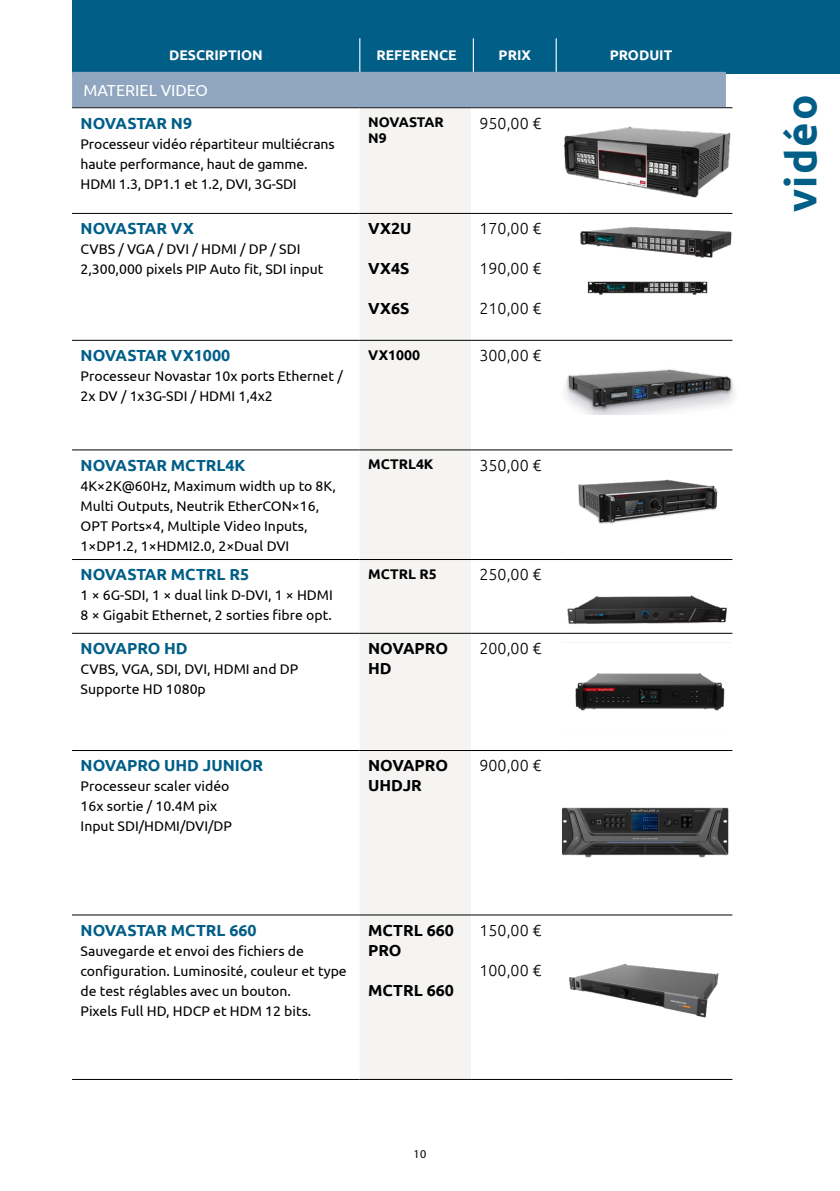
<style>
.page{position:relative;width:840px;height:1191px;background:#fff}
.page>*{position:absolute;margin:0;border:0;box-sizing:border-box;transform-origin:0 0}
.t1{font:700 42px "Ubuntu";letter-spacing:.04em;color:#005e87}
.t2{font:700 16px "Ubuntu";color:#005e87}
.t3{font:300 16px "Ubuntu";color:#000}
.t4{font:700 16px/20px "Ubuntu";color:#000}
.t5{font:16px "Ubuntu";color:#fff}
.t6{font:14px/20px "Ubuntu";color:#000}
.t7{font:700 14px "Ubuntu";color:#fff}
.t8{font:700 14px/16px "Ubuntu";color:#000}
.t9{font:12px "Myriad Pro";color:#000}
</style>
<div class="page">
<div style="left:72px;top:0;width:767px;height:73px;background:#005e87"></div>
<div style="left:359px;top:108px;width:112px;height:971px;background:#f5f4f3"></div>
<hr style="left:72px;top:107px;width:287px;height:1px;background:#000">
<hr style="left:359px;top:107px;width:112px;height:1px;background:#000">
<hr style="left:471px;top:107px;width:90px;height:1px;background:#000">
<hr style="left:561px;top:107px;width:171px;height:1px;background:#000">
<hr style="left:72px;top:213px;width:287px;height:1px;background:#000">
<hr style="left:359px;top:213px;width:112px;height:1px;background:#000">
<hr style="left:471px;top:213px;width:90px;height:1px;background:#000">
<hr style="left:561px;top:213px;width:171px;height:1px;background:#000">
<hr style="left:72px;top:559px;width:287px;height:1px;background:#000">
<hr style="left:359px;top:559px;width:112px;height:1px;background:#000">
<hr style="left:471px;top:559px;width:90px;height:1px;background:#000">
<hr style="left:561px;top:559px;width:171px;height:1px;background:#000">
<hr style="left:72px;top:633px;width:287px;height:1px;background:#000">
<hr style="left:359px;top:633px;width:112px;height:1px;background:#000">
<hr style="left:471px;top:633px;width:90px;height:1px;background:#000">
<hr style="left:561px;top:633px;width:171px;height:1px;background:#000">
<hr style="left:72px;top:750px;width:287px;height:1px;background:#000">
<hr style="left:359px;top:750px;width:112px;height:1px;background:#000">
<hr style="left:471px;top:750px;width:90px;height:1px;background:#000">
<hr style="left:561px;top:750px;width:171px;height:1px;background:#000">
<hr style="left:72px;top:914px;width:287px;height:1px;background:#000">
<hr style="left:359px;top:914px;width:112px;height:1px;background:#000">
<hr style="left:471px;top:914px;width:90px;height:1px;background:#000">
<hr style="left:561px;top:914px;width:171px;height:1px;background:#000">
<hr style="left:72px;top:1079px;width:287px;height:1px;background:#000">
<hr style="left:359px;top:1079px;width:112px;height:1px;background:#000">
<hr style="left:471px;top:1079px;width:90px;height:1px;background:#000">
<hr style="left:561px;top:1079px;width:171px;height:1px;background:#000">
<hr style="left:72px;top:340px;width:287px;height:1px;background:#000">
<hr style="left:359px;top:340px;width:112px;height:1px;background:#000">
<hr style="left:471px;top:340px;width:90px;height:1px;background:#000">
<hr style="left:561px;top:340px;width:171px;height:1px;background:#000">
<hr style="left:72px;top:449px;width:287px;height:1px;background:#000">
<hr style="left:359px;top:449px;width:112px;height:1px;background:#000">
<hr style="left:471px;top:449px;width:90px;height:1px;background:#000">
<hr style="left:561px;top:449px;width:171px;height:1px;background:#000">
<img style="left:561px;top:108px;width:171px;height:105px">
<img style="left:578px;top:479px;width:139px;height:45px">
<img style="left:561px;top:595px;width:171px;height:38px">
<img style="left:562px;top:642px;width:167px;height:69px">
<img style="left:569px;top:963px;width:150px;height:55px">
<svg style="left:72px;top:38px;width:653px;height:69px"></svg>
<hr style="left:359px;top:38px;width:1px;height:34px;background:#fff">
<hr style="left:472px;top:38px;width:1px;height:34px;background:#fff">
<hr style="left:555px;top:38px;width:1px;height:34px;background:#fff">
<img style="left:587px;top:281px;width:121px;height:14px">
<img style="left:580px;top:227px;width:152px;height:31px">
<img style="left:565px;top:369px;width:169px;height:46px">
<img style="left:561px;top:807px;width:168px;height:51px">
<p class="t7" style="left:169px;top:47px;width:95px">DESCRIPTION</p>
<p class="t7" style="left:376px;top:47px;width:82px">REFERENCE</p>
<p class="t7" style="left:498px;top:47px;width:34px">PRIX</p>
<p class="t7" style="left:609px;top:47px;width:64px">PRODUIT</p>
<p class="t5" style="left:83px;top:80px;width:126px">MATERIEL VIDEO</p>
<p class="t2" style="left:81px;top:113px;width:113px">NOVASTAR N9</p>
<p class="t6" style="left:81px;top:133px;width:255px">Processeur vidéo répartiteur multiécrans haute performance, haut de gamme.</p>
<p class="t6" style="left:81px;top:173px;width:217px">HDMI 1.3, DP1.1 et 1.2, DVI, 3G-SDI</p>
<p class="t2" style="left:81px;top:219px;width:115px">NOVASTAR VX</p>
<p class="t6" style="left:81px;top:239px;width:244px">CVBS / VGA / DVI / HDMI / DP / SDI<br>2,300,000 pixels PIP Auto fit, SDI input</p>
<p class="t2" style="left:81px;top:346px;width:151px">NOVASTAR VX1000</p>
<p class="t6" style="left:81px;top:366px;width:263px">Processeur Novastar 10x ports Ethernet /<br>2x DV / 1x3G-SDI / HDMI 1,4x2</p>
<p class="t2" style="left:81px;top:455px;width:166px">NOVASTAR MCTRL4K</p>
<p class="t6" style="left:81px;top:475px;width:257px">4K×2K@60Hz, Maximum width up to 8K,</p>
<p class="t6" style="left:81px;top:495px;width:240px">Multi Outputs, Neutrik EtherCON×16,</p>
<p class="t6" style="left:81px;top:515px;width:228px">OPT Ports×4, Multiple Video Inputs,<br>1×DP1.2, 1×HDMI2.0, 2×Dual DVI</p>
<p class="t2" style="left:81px;top:565px;width:170px">NOVASTAR MCTRL R5</p>
<p class="t6" style="left:81px;top:585px;width:254px">1 × 6G-SDI, 1 × dual link D-DVI, 1 × HDMI</p>
<p class="t6" style="left:81px;top:605px;width:253px">8 × Gigabit Ethernet, 2 sorties fibre opt.</p>
<p class="t2" style="left:81px;top:639px;width:109px">NOVAPRO HD</p>
<p class="t6" style="left:81px;top:659px;width:219px">CVBS, VGA, SDI, DVI, HDMI and DP</p>
<p class="t6" style="left:81px;top:679px;width:127px">Supporte HD 1080p</p>
<p class="t8" style="left:368px;top:114px;width:77px">NOVASTAR<br>N9</p>
<p class="t3" style="left:479px;top:113px;width:63px">950,00 €</p>
<p class="t4" style="left:368px;top:218px;width:45px">VX2U</p>
<p class="t4" style="left:368px;top:258px;width:43px">VX4S</p>
<p class="t4" style="left:368px;top:298px;width:43px">VX6S</p>
<p class="t3" style="left:479px;top:219px;width:63px">170,00 €</p>
<p class="t3" style="left:479px;top:259px;width:63px">190,00 €</p>
<p class="t3" style="left:479px;top:299px;width:63px">210,00 €</p>
<p class="t8" style="left:368px;top:346px;width:53px">VX1000</p>
<p class="t3" style="left:479px;top:346px;width:63px">300,00 €</p>
<p class="t8" style="left:368px;top:456px;width:67px">MCTRL4K</p>
<p class="t3" style="left:479px;top:455px;width:63px">350,00 €</p>
<p class="t8" style="left:368px;top:565px;width:70px">MCTRL R5</p>
<p class="t3" style="left:479px;top:565px;width:63px">250,00 €</p>
<p class="t4" style="left:368px;top:638px;width:81px">NOVAPRO<br>HD</p>
<p class="t3" style="left:479px;top:639px;width:63px">200,00 €</p>
<p class="t2" style="left:81px;top:756px;width:184px">NOVAPRO UHD JUNIOR</p>
<p class="t6" style="left:81px;top:776px;width:150px">Processeur scaler vidéo</p>
<p class="t6" style="left:81px;top:796px;width:138px">16x sortie / 10.4M pix</p>
<p class="t6" style="left:81px;top:816px;width:153px">Input SDI/HDMI/DVI/DP</p>
<p class="t4" style="left:368px;top:755px;width:81px">NOVAPRO<br>UHDJR</p>
<p class="t3" style="left:479px;top:756px;width:63px">900,00 €</p>
<p class="t2" style="left:81px;top:920px;width:177px">NOVASTAR MCTRL 660</p>
<p class="t6" style="left:81px;top:940px;width:267px">Sauvegarde et envoi des fichiers de configuration. Luminosité, couleur et type de test réglables avec un bouton.</p>
<p class="t6" style="left:81px;top:1000px;width:232px">Pixels Full HD, HDCP et HDM 12 bits.</p>
<p class="t4" style="left:368px;top:920px;width:87px">MCTRL 660<br>PRO</p>
<p class="t4" style="left:368px;top:980px;width:87px">MCTRL 660</p>
<p class="t3" style="left:479px;top:920px;width:63px">150,00 €</p>
<p class="t3" style="left:479px;top:960px;width:63px">100,00 €</p>
<p class="t9" style="left:413px;top:1146px;width:14px">10</p>
<p class="t1" style="left:775px;top:212px;width:119px;rotate:-90deg">vidéo</p>
</div>
